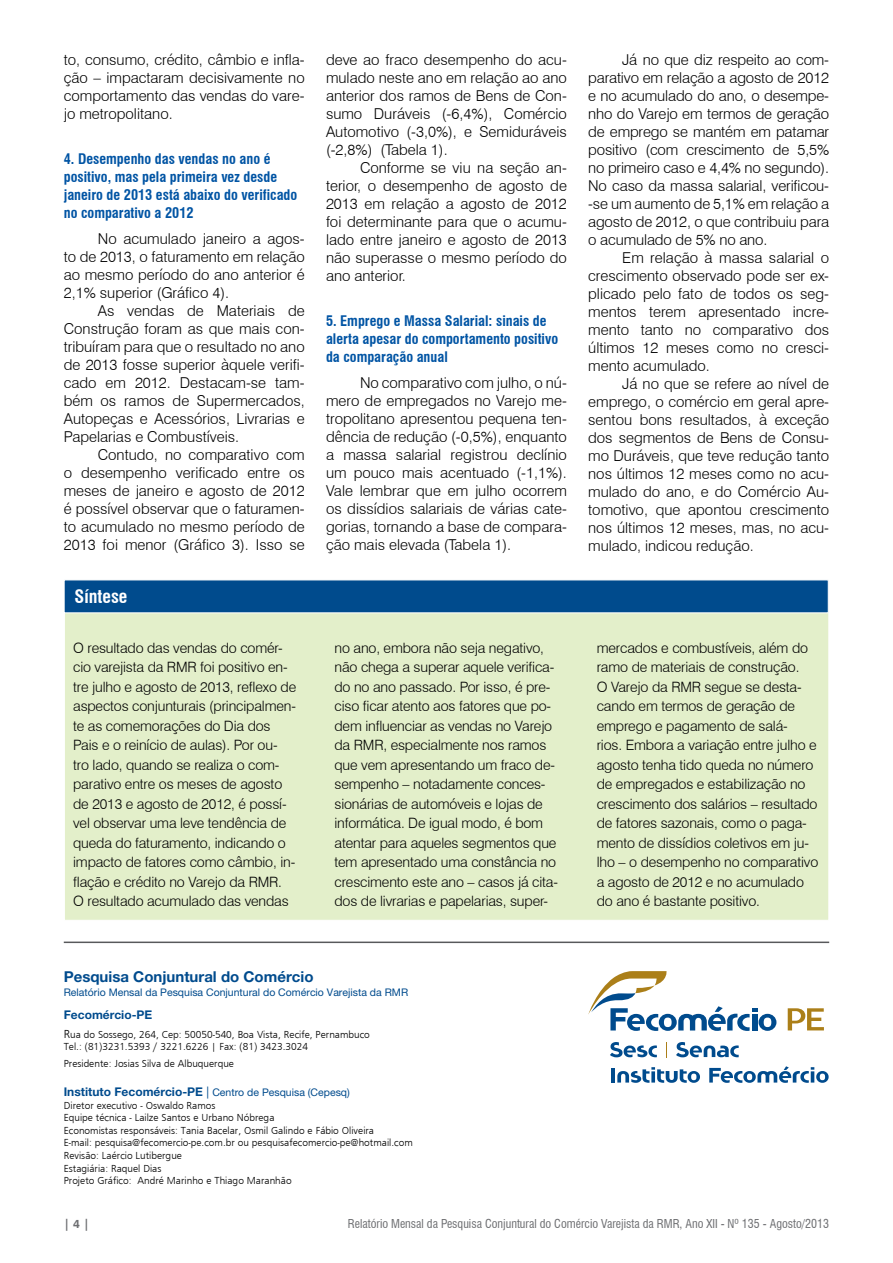
<style>
.page{position:relative;width:893px;height:1263px;background:#fff}
.page>*{position:absolute;margin:0;border:0;box-sizing:border-box;transform-origin:0 0}
.t1{font:700 condensed 18px "Swiss 721 BT";color:#fff}
.t2{font:300 15px/18px "Swiss 721 BT";color:#000;text-align:justify}
.t3{font:700 15px "Helvetica Neue LT Pro";color:#004b8d}
.t4{font:300 14.25px/19.5px "Swiss 721 BT";letter-spacing:-.01em;color:#000}
.t5{font:700 condensed 14.25px/18px "Swiss 721 BT";color:#0054a4}
.t6{font:condensed 12px "Swiss 721 BT";color:#6d6e71}
.t7{font:700 12px "Helvetica Neue LT Pro";color:#004b8d}
.t8{font:700 12px "Swiss 721 BT";color:#6d6e71}
.t9{font:300 10.5px/12.6px "Frugal Sans";color:#000}
.t10{font:10.5px "Helvetica Neue LT Pro";color:#004b8d}
.s1{font-size:12px}
.s2{font-weight:700;font-size:12px}
</style>
<div class="page">
<div style="left:64px;top:603px;width:765px;height:318px;background:#e3efca;border:1px solid #fff"></div>
<div style="left:64px;top:579px;width:765px;height:34px;background:#004b8d;border:1px solid #fff"></div>
<hr style="left:64px;top:941px;width:765px;height:2px;background:#58595b">
<svg style="left:666px;top:1042px;width:1px;height:15px"></svg>
<svg style="left:610px;top:1042px;width:47px;height:15px"></svg>
<svg style="left:676px;top:1042px;width:63px;height:15px"></svg>
<hr style="left:611px;top:1068px;width:4px;height:14px;background:#004b8d">
<svg style="left:617px;top:1067px;width:83px;height:16px"></svg>
<svg style="left:709px;top:1066px;width:120px;height:17px"></svg>
<svg style="left:588px;top:971px;width:188px;height:60px"></svg>
<svg style="left:788px;top:1008px;width:36px;height:22px"></svg>
<p class="t2" style="left:64px;top:51px;width:242px">to, consumo, crédito, câmbio e infla&shy;ção – impactaram decisivamente no comportamento das vendas do vare&shy;jo metropolitano.</p>
<p class="t5" style="left:64px;top:150px;width:235px">4. Desempenho das vendas no ano é positivo, mas pela primeira vez desde janeiro de 2013 está abaixo do verificado no comparativo a 2012</p>
<p class="t2" style="left:64px;top:230px;width:242px;text-indent:34px">No acumulado janeiro a agos&shy;to de 2013, o faturamento em relação ao mesmo período do ano anterior é 2,1% superior (Gráfico 4).</p>
<p class="t2" style="left:64px;top:302px;width:242px;text-indent:34px">As vendas de Materiais de Construção foram as que mais con&shy;tribuíram para que o resultado no ano de 2013 fosse superior àquele verifi&shy;cado em 2012. Destacam-se tam&shy;bém os ramos de Supermercados, Autopeças e Acessórios, Livrarias e Papelarias e Combustíveis.</p>
<p class="t2" style="left:64px;top:446px;width:242px;text-indent:34px">Contudo, no comparativo com o desempenho verificado entre os meses de janeiro e agosto de 2012 é possível observar que o faturamen&shy;to acumulado no mesmo período de 2013 foi menor (Gráfico 3). Isso se</p>
<p class="t1" style="left:75px;top:586px;width:54px">Síntese</p>
<p class="t4" style="left:73px;top:638px;width:225px">O resultado das vendas do comér&shy;cio varejista da RMR foi positivo en&shy;tre julho e agosto de 2013, reflexo de aspectos conjunturais (principalmen&shy;te as comemorações do Dia dos Pais e o reinício de aulas). Por ou&shy;tro lado, quando se realiza o com&shy;parativo entre os meses de agosto de 2013 e agosto de 2012, é possí&shy;vel observar uma leve tendência de queda do faturamento, indicando o impacto de fatores como câmbio, in&shy;flação e crédito no Varejo da RMR.<br>O resultado acumulado das vendas</p>
<p class="t2" style="left:326px;top:51px;width:242px">deve ao fraco desempenho do acu&shy;mulado neste ano em relação ao ano anterior dos ramos de Bens de Con&shy;sumo Duráveis (-6,4%), Comércio Automotivo (-3,0%), e Semiduráveis (-2,8%) (Tabela 1).</p>
<p class="t2" style="left:326px;top:159px;width:242px;text-indent:34px">Conforme se viu na seção an&shy;terior, o desempenho de agosto de 2013 em relação a agosto de 2012 foi determinante para que o acumu&shy;lado entre janeiro e agosto de 2013 não superasse o mesmo período do ano anterior.</p>
<p class="t5" style="left:326px;top:312px;width:234px">5. Emprego e Massa Salarial: sinais de alerta apesar do comportamento positivo da comparação anual</p>
<p class="t2" style="left:326px;top:374px;width:242px;text-indent:34px">No comparativo com julho, o nú&shy;mero de empregados no Varejo me&shy;tropolitano apresentou pequena ten&shy;dência de redução (-0,5%), enquanto a massa salarial registrou declínio um pouco mais acentuado (-1,1%).<br>Vale lembrar que em julho ocorrem os dissídios salariais de várias cate&shy;gorias, tornando a base de compara&shy;ção mais elevada (Tabela 1).</p>
<p class="t2" style="left:588px;top:51px;width:242px;text-indent:34px">Já no que diz respeito ao com&shy;parativo em relação a agosto de 2012 e no acumulado do ano, o desempe&shy;nho do Varejo em termos de geração de emprego se mantém em patamar positivo (com crescimento de 5,5% no primeiro caso e 4,4% no segundo).<br>No caso da massa salarial, verificou--se um aumento de 5,1% em relação a agosto de 2012, o que contribuiu para o acumulado de 5% no ano.</p>
<p class="t2" style="left:588px;top:249px;width:242px;text-indent:34px">Em relação à massa salarial o crescimento observado pode ser ex&shy;plicado pelo fato de todos os seg&shy;mentos terem apresentado incre&shy;mento tanto no comparativo dos últimos 12 meses como no cresci&shy;mento acumulado.</p>
<p class="t2" style="left:588px;top:375px;width:242px;text-indent:34px">Já no que se refere ao nível de emprego, o comércio em geral apre&shy;sentou bons resultados, à exceção dos segmentos de Bens de Consu&shy;mo Duráveis, que teve redução tanto nos últimos 12 meses como no acu&shy;mulado do ano, e do Comércio Au&shy;tomotivo, que apontou crescimento nos últimos 12 meses, mas, no acu&shy;mulado, indicou redução.</p>
<p class="t4" style="left:334px;top:638px;width:225px">no ano, embora não seja negativo, não chega a superar aquele verifica&shy;do no ano passado. Por isso, é pre&shy;ciso ficar atento aos fatores que po&shy;dem influenciar as vendas no Varejo da RMR, especialmente nos ramos que vem apresentando um fraco de&shy;sempenho – notadamente conces&shy;sionárias de automóveis e lojas de informática. De igual modo, é bom atentar para aqueles segmentos que tem apresentado uma constância no crescimento este ano – casos já cita&shy;dos de livrarias e papelarias, super-</p>
<p class="t4" style="left:597px;top:638px;width:223px">mercados e combustíveis, além do ramo de materiais de construção.<br>O Varejo da RMR segue se desta&shy;cando em termos de geração de emprego e pagamento de salá-<br>rios. Embora a variação entre julho e agosto tenha tido queda no número de empregados e estabilização no crescimento dos salários – resultado de fatores sazonais, como o paga&shy;mento de dissídios coletivos em ju&shy;lho – o desempenho no comparativo a agosto de 2012 e no acumulado do ano é bastante positivo.</p>
<p class="t3" style="left:64px;top:967px;width:251px">Pesquisa Conjuntural do Comércio</p>
<p class="t10" style="left:64px;top:986px;width:346px">Relatório Mensal da Pesquisa Conjuntural do Comércio Varejista da RMR</p>
<p class="t7" style="left:64px;top:1007px;width:90px">Fecomércio-PE</p>
<p class="t9" style="left:64px;top:1028px;width:308px"><span class="s1">R</span>ua do Sossego, 264, Cep: 50050-540, Boa Vista, Recife, Pernambuco<br>Tel.: (81)3231.5393 / 3221.6226 | Fax: (81) 3423.3024</p>
<p class="t9" style="left:64px;top:1057px;width:172px">Presidente: Josias Silva de Albuquerque</p>
<p class="t10" style="left:64px;top:1086px;width:288px"><span class="s2">Instituto Fecomércio-PE</span> <span class="s1">|</span> Centro de Pesquisa (Cepesq)</p>
<p class="t9" style="left:64px;top:1099px;width:350px">Diretor executivo - Oswaldo Ramos<br>Equipe técnica - Lailze Santos e Urbano Nóbrega<br>Economistas responsáveis: Tania Bacelar, Osmil Galindo e Fábio Oliveira<br>E-mail: pesquisa@fecomercio-pe.com.br ou pesquisafecomercio-pe@hotmail.com Revisão: Laércio Lutibergue<br>Estagiária: Raquel Dias<br>Projeto Gráfico: André Marinho e Thiago Maranhão</p>
<p class="t8" style="left:64px;top:1216px;width:27px">| 4 |</p>
<p class="t6" style="left:348px;top:1216px;width:483px">Relatório Mensal da Pesquisa Conjuntural do Comércio Varejista da RMR, Ano XII - Nº 135 - Agosto/2013</p>
</div>
